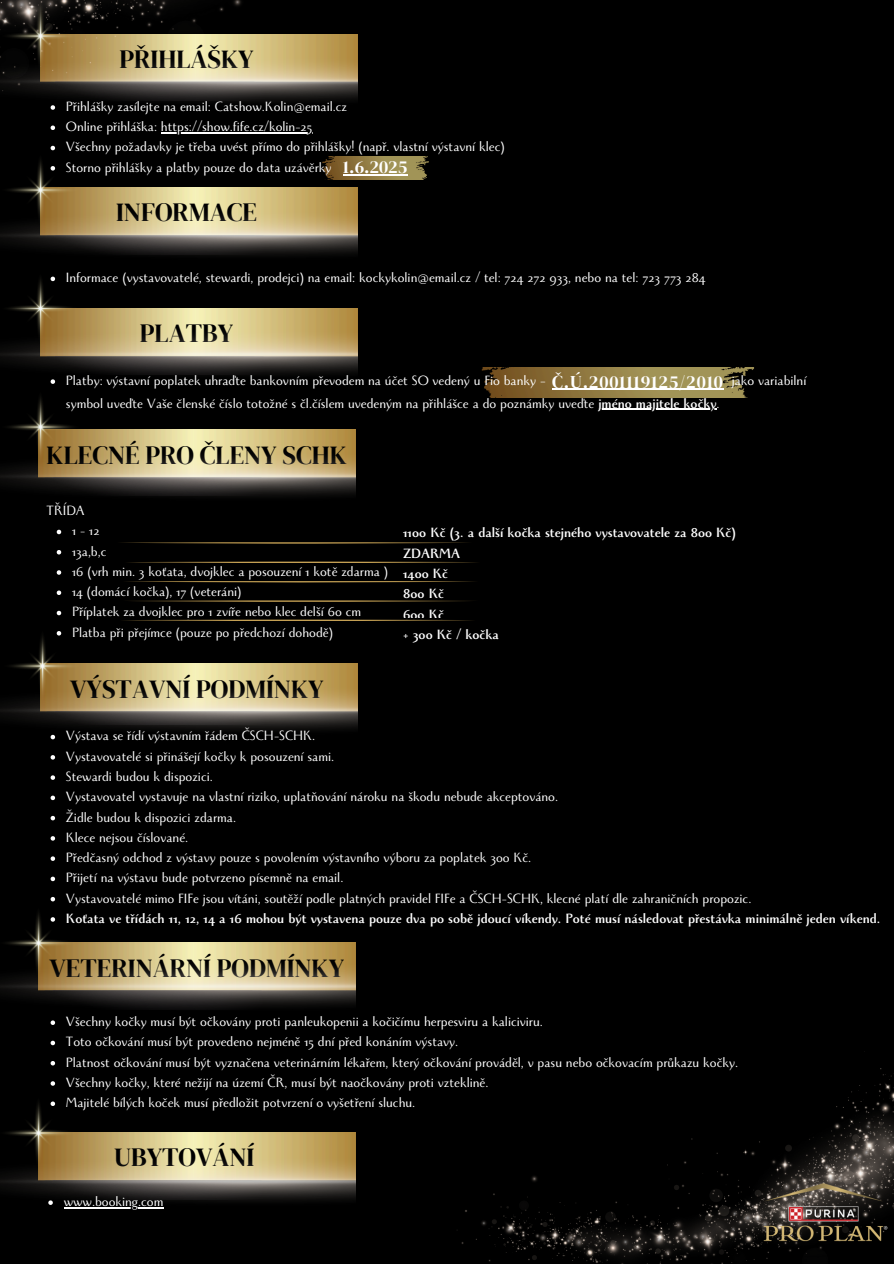
<style>
.page{position:relative;width:894px;height:1264px;background:#fff}
.page>*{position:absolute;margin:0;border:0;box-sizing:border-box;transform-origin:0 0}
.t1{font:26.1px "DM Serif Display";color:#000}
.t2{font:18px "DM Serif Display";letter-spacing:.05em;color:#fff}
.t3{font:15px "Monterchi";color:#fff}
.t4{font:700 15px/20.2px "Monterchi";color:#fff}
.s1{font-weight:700}
</style>
<div class="page">
<div style="left:0;top:0;width:893px;height:1263px;background:#000"></div>
<img style="left:83px;top:188px;width:275px;height:65px">
<img style="left:83px;top:308px;width:275px;height:64px">
<img style="left:84px;top:663px;width:274px;height:62px">
<img style="left:80px;top:942px;width:275px;height:17px">
<img style="left:80px;top:1132px;width:275px;height:22px">
<img style="left:322px;top:157px;width:106px;height:22px">
<img style="left:481px;top:367px;width:273px;height:31px">
<img style="left:83px;top:429px;width:272px;height:21px">
<img style="left:457px;top:1051px;width:436px;height:212px">
<svg style="left:51px;top:1020px;width:4px;height:4px"></svg>
<svg style="left:51px;top:1040px;width:4px;height:5px"></svg>
<svg style="left:51px;top:1061px;width:4px;height:4px"></svg>
<svg style="left:51px;top:1081px;width:4px;height:4px"></svg>
<svg style="left:51px;top:755px;width:4px;height:4px"></svg>
<svg style="left:51px;top:775px;width:4px;height:4px"></svg>
<svg style="left:51px;top:795px;width:4px;height:5px"></svg>
<svg style="left:51px;top:815px;width:4px;height:5px"></svg>
<svg style="left:51px;top:836px;width:4px;height:4px"></svg>
<svg style="left:51px;top:856px;width:4px;height:4px"></svg>
<svg style="left:51px;top:876px;width:4px;height:5px"></svg>
<svg style="left:51px;top:897px;width:4px;height:4px"></svg>
<svg style="left:51px;top:125px;width:4px;height:5px"></svg>
<hr style="left:161px;top:132px;width:151px;height:1px;background:#fff">
<svg style="left:51px;top:146px;width:4px;height:4px"></svg>
<svg style="left:51px;top:381px;width:4px;height:3px"></svg>
<hr style="left:598px;top:408px;width:118px;height:2px;background:#fff">
<img style="left:9px;top:160px;width:74px;height:49px">
<img style="left:8px;top:276px;width:75px;height:51px">
<img style="left:9px;top:397px;width:74px;height:53px">
<img style="left:11px;top:632px;width:73px;height:52px">
<img style="left:7px;top:913px;width:73px;height:46px">
<img style="left:7px;top:1101px;width:73px;height:53px">
<img style="left:0;top:450px;width:355px;height:46px">
<img style="left:0;top:327px;width:357px;height:54px">
<img style="left:0;top:209px;width:357px;height:46px">
<img style="left:41px;top:92px;width:316px;height:17px">
<img style="left:0;top:684px;width:357px;height:54px">
<img style="left:0;top:959px;width:355px;height:51px">
<img style="left:0;top:1154px;width:355px;height:54px">
<img style="left:0;top:0;width:358px;height:92px">
<hr style="left:552px;top:389px;width:171px;height:1px;background:#fff">
<hr style="left:343px;top:174px;width:64px;height:1px;background:#fff">
<svg style="left:57px;top:529px;width:4px;height:5px"></svg>
<svg style="left:57px;top:550px;width:4px;height:4px"></svg>
<svg style="left:57px;top:570px;width:4px;height:4px"></svg>
<svg style="left:57px;top:590px;width:4px;height:5px"></svg>
<svg style="left:57px;top:610px;width:4px;height:5px"></svg>
<svg style="left:57px;top:631px;width:4px;height:4px"></svg>
<svg style="left:121px;top:542px;width:347px;height:2px"></svg>
<svg style="left:126px;top:581px;width:349px;height:2px"></svg>
<svg style="left:131px;top:600px;width:339px;height:2px"></svg>
<svg style="left:123px;top:619px;width:350px;height:2px"></svg>
<img style="left:753px;top:1172px;width:140px;height:79px">
<svg style="left:128px;top:561px;width:349px;height:2px"></svg>
<h2 class="t1" style="left:119px;top:41px;width:136px">PŘIHLÁŠKY</h2>
<p class="t3" style="left:66px;top:99px;width:282px">Přihlášky zasílejte na email: Catshow.Kolin@email.cz</p>
<h2 class="t3" style="left:66px;top:119px;width:248px">Online přihláška: https://show.fife.cz/kolin-25</h2>
<p class="t3" style="left:66px;top:139px;width:440px">Všechny požadavky je třeba uvést přímo do přihlášky! (např. vlastní výstavní klec)</p>
<p class="t3" style="left:66px;top:160px;width:267px">Storno přihlášky a platby pouze do data uzávěrky</p>
<p class="t2" style="left:343px;top:154px;width:66px">1.6.2025</p>
<p class="t1" style="left:116px;top:194px;width:142px">INFORMACE</p>
<h3 class="t3" style="left:66px;top:270px;width:641px">Informace (vystavovatelé, stewardi, prodejci) na email: kockykolin@email.cz / tel: 724 272 933, nebo na tel: 723 773 284</h3>
<h4 class="t1" style="left:140px;top:315px;width:95px">PLATBY</h4>
<p class="t2" style="left:552px;top:369px;width:172px">Č.Ú.2001119125/2010</p>
<p class="t3" style="left:66px;top:373px;width:481px">Platby: výstavní poplatek uhraďte bankovním převodem na účet SO vedený u Fio banky –</p>
<p class="t3" style="left:731px;top:373px;width:76px">jako variabilní</p>
<p class="t3" style="left:66px;top:395px;width:655px">symbol uveďte Vaše členské číslo totožné s čl.číslem uvedeným na přihlášce a do poznámky uveďte <span class="s1">jméno majitele kočky</span>.</p>
<p class="t1" style="left:47px;top:437px;width:302px">KLECNÉ PRO ČLENY SCHK</p>
<p class="t3" style="left:47px;top:503px;width:39px">TŘÍDA</p>
<p class="t3" style="left:72px;top:523px;width:29px">1-12</p>
<p class="t3" style="left:72px;top:543px;width:36px">13a,b,c</p>
<p class="t3" style="left:72px;top:564px;width:317px">16 (vrh min. 3 koťata, dvojklec a posouzení 1 kotě zdarma )</p>
<p class="t3" style="left:72px;top:584px;width:171px">14 (domácí kočka), 17 (veteráni)</p>
<p class="t3" style="left:72px;top:604px;width:290px">Příplatek za dvojklec pro 1 zvíře nebo klec delší 60 cm</p>
<p class="t3" style="left:72px;top:624px;width:262px">Platba při přejímce (pouze po předchozí dohodě)</p>
<p class="t1" style="left:70px;top:670px;width:255px">VÝSTAVNÍ PODMÍNKY</p>
<h5 class="t4" style="left:403px;top:525px;width:334px">1100 Kč (3. a další kočka stejného vystavovatele za 800 Kč)</h5>
<p class="t4" style="left:403px;top:545px;width:59px">ZDARMA</p>
<p class="t4" style="left:403px;top:565px;width:97px">1400 Kč<br>800 Kč<br>600 Kč<br>+ 300 Kč / kočka</p>
<p class="t3" style="left:66px;top:728px;width:251px">Výstava se řídí výstavním řádem ČSCH-SCHK.</p>
<p class="t3" style="left:66px;top:748px;width:269px">Vystavovatelé si přinášejí kočky k posouzení sami.</p>
<h3 class="t3" style="left:66px;top:769px;width:148px">Stewardi budou k dispozici.</h3>
<p class="t3" style="left:66px;top:789px;width:493px">Vystavovatel vystavuje na vlastní riziko, uplatňování nároku na škodu nebude akceptováno.</p>
<p class="t3" style="left:66px;top:809px;width:171px">Židle budou k dispozici zdarma.</p>
<p class="t3" style="left:66px;top:829px;width:124px">Klece nejsou číslované.</p>
<h2 class="t3" style="left:66px;top:850px;width:466px">Předčasný odchod z výstavy pouze s povolením výstavního výboru za poplatek 300 Kč.</h2>
<p class="t3" style="left:66px;top:870px;width:279px">Přijetí na výstavu bude potvrzeno písemně na email.</p>
<p class="t3" style="left:66px;top:890px;width:686px">Vystavovatelé mimo FIFe jsou vítáni, soutěží podle platných pravidel FIFe a ČSCH-SCHK, klecné platí dle zahraničních propozic.</p>
<p class="t4" style="left:66px;top:910px;width:815px">Koťata ve třídách 11, 12, 14 a 16 mohou být vystavena pouze dva po sobě jdoucí víkendy. Poté musí následovat přestávka minimálně jeden víkend.</p>
<p class="t1" style="left:49px;top:950px;width:296px">VETERINÁRNÍ PODMÍNKY</p>
<h2 class="t3" style="left:66px;top:1014px;width:478px">Všechny kočky musí být očkovány proti panleukopenii a kočičímu herpesviru a kaliciviru.</h2>
<h1 class="t3" style="left:66px;top:1034px;width:393px">Toto očkování musí být provedeno nejméně 15 dní před konáním výstavy.</h1>
<p class="t3" style="left:66px;top:1054px;width:673px">Platnost očkování musí být vyznačena veterinárním lékařem, který očkování prováděl, v pasu nebo očkovacím průkazu kočky.</p>
<p class="t3" style="left:66px;top:1074px;width:424px">Všechny kočky, které nežijí na území ČR, musí být naočkovány proti vzteklině.</p>
<p class="t3" style="left:66px;top:1095px;width:351px">Majitelé bílých koček musí předložit potvrzení o vyšetření sluchu.</p>
<p class="t1" style="left:114px;top:1139px;width:142px">UBYTOVÁNÍ</p>
<p class="t3" style="left:64px;top:1193px;width:101px">www.booking.com</p>
</div>
